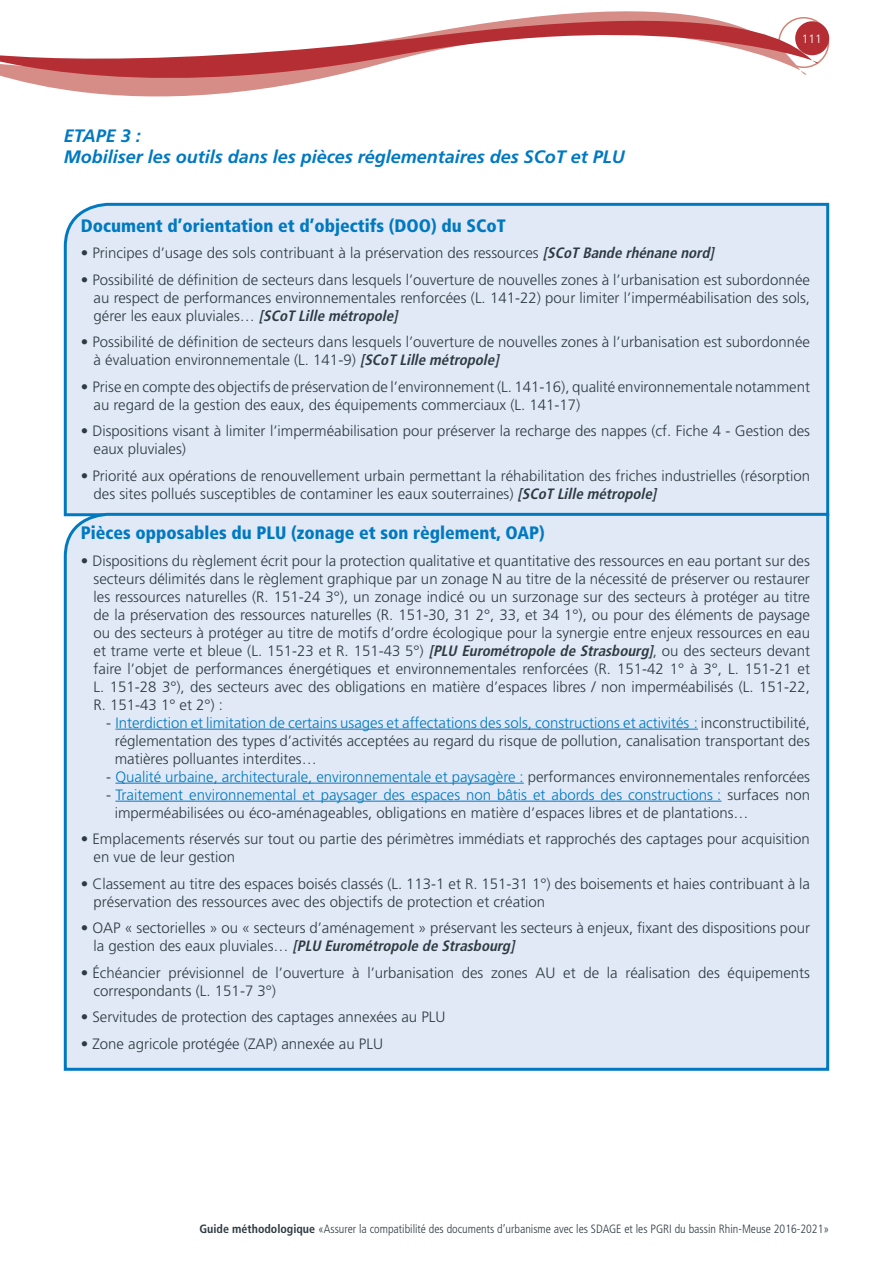
<style>
.page{position:relative;width:893px;height:1263px;background:#fff}
.page>*{position:absolute;margin:0;border:0;box-sizing:border-box;transform-origin:0 0}
.t1{font:900 condensed 18px "Frutiger";color:#0079c1}
.t2{font:italic 700 18px/21px "Frutiger";color:#0079c1}
.t3{font:300 15px/18px "Frutiger";color:#2e3b42}
.t4{font:300 15px "Frutiger";color:#0079c1}
.t5{font:300 condensed 12px "Frutiger";color:#2e3b42}
.t6{font:300 12px "Frutiger";color:#fff}
.s1{font-weight:700;font-style:italic;font-stretch:condensed}
.s2{color:#0079c1}
.s3{color:#2e3b42}
.s4{font-weight:700}
</style>
<div class="page">
<svg style="left:0;top:11px;width:818px;height:85px"></svg>
<div style="left:795px;top:21px;width:34px;height:34px;background:#b42e34;border-radius:50%"></div>
<svg style="left:63px;top:202px;width:767px;height:309px;background:#dde7f5"></svg>
<div style="left:63px;top:511px;width:767px;height:560px;background:#e1e9f6"></div>
<hr style="left:115px;top:729px;width:583px;height:1px;background:#0079c1">
<hr style="left:115px;top:783px;width:409px;height:1px;background:#0079c1">
<hr style="left:115px;top:801px;width:606px;height:1px;background:#0079c1">
<p class="t2" style="left:64px;top:125px;width:563px">ETAPE 3 :<br>Mobiliser les outils dans les pièces réglementaires des SCoT et PLU</p>
<p class="t6" style="left:802px;top:32px;width:22px">111</p>
<p class="t1" style="left:81px;top:214px;width:427px">Document d’orientation et d’objectifs (DOO) du SCoT</p>
<p class="t3" style="left:81px;top:244px;width:638px">• Principes d’usage des sols contribuant à la préservation des ressources <span class="s1">[SCoT Bande rhénane nord]</span></p>
<p class="t3" style="left:94px;top:270px;width:718px;text-align:justify;text-indent:-13px">• Possibilité de définition de secteurs dans lesquels l’ouverture de nouvelles zones à l’urbanisation est subordonnée au respect de performances environnementales renforcées (L. 141-22) pour limiter l’imperméabilisation des sols, gérer les eaux pluviales… <span class="s1">[SCoT Lille métropole]</span></p>
<p class="t3" style="left:94px;top:333px;width:718px;text-indent:-13px">• Possibilité de définition de secteurs dans lesquels l’ouverture de nouvelles zones à l’urbanisation est subordonnée à évaluation environnementale (L. 141-9) <span class="s1">[SCoT Lille métropole]</span></p>
<p class="t3" style="left:94px;top:377px;width:718px;text-indent:-13px">• Prise en compte des objectifs de préservation de l’environnement (L. 141-16), qualité environnementale notamment au regard de la gestion des eaux, des équipements commerciaux (L. 141-17)</p>
<p class="t3" style="left:94px;top:422px;width:718px;text-indent:-13px">• Dispositions visant à limiter l’imperméabilisation pour préserver la recharge des nappes (cf. Fiche 4 - Gestion des eaux pluviales)</p>
<p class="t3" style="left:94px;top:466px;width:718px;text-indent:-13px">• Priorité aux opérations de renouvellement urbain permettant la réhabilitation des friches industrielles (résorption des sites pollués susceptibles de contaminer les eaux souterraines) <span class="s1">[SCoT Lille métropole]</span></p>
<p class="t1" style="left:81px;top:522px;width:465px">Pièces opposables du PLU (zonage et son règlement, OAP)</p>
<p class="t3" style="left:94px;top:551px;width:718px;text-align:justify;text-indent:-13px">• Dispositions du règlement écrit pour la protection qualitative et quantitative des ressources en eau portant sur des secteurs délimités dans le règlement graphique par un zonage N au titre de la nécessité de préserver ou restaurer les ressources naturelles (R. 151-24 3°), un zonage indicé ou un surzonage sur des secteurs à protéger au titre de la préservation des ressources naturelles (R. 151-30, 31 2°, 33, et 34 1°), ou pour des éléments de paysage ou des secteurs à protéger au titre de motifs d’ordre écologique pour la synergie entre enjeux ressources en eau et trame verte et bleue (L. 151-23 et R. 151-43 5°) <span class="s1">[PLU Eurométropole de Strasbourg]</span>, ou des secteurs devant faire l’objet de performances énergétiques et environnementales renforcées (R. 151-42 1° à 3°, L. 151-21 et L. 151-28 3°), des secteurs avec des obligations en matière d’espaces libres / non imperméabilisés (L. 151-22, R. 151-43 1° et 2°) :</p>
<p class="t3" style="left:115px;top:713px;width:697px;text-align:justify;text-indent:-9px">- <span class="s2">Interdiction et limitation de certains usages et affectations des sols, constructions et activités :</span> inconstructibilité, réglementation des types d’activités acceptées au regard du risque de pollution, canalisation transportant des matières polluantes interdites…</p>
<p class="t4" style="left:106px;top:768px;width:705px"><span class="s3">-</span> Qualité urbaine, architecturale, environnementale et paysagère : <span class="s3">performances environnementales renforcées</span></p>
<p class="t3" style="left:115px;top:785px;width:697px;text-indent:-9px">- <span class="s2">Traitement environnemental et paysager des espaces non bâtis et abords des constructions :</span> surfaces non imperméabilisées ou éco-aménageables, obligations en matière d’espaces libres et de plantations…</p>
<p class="t3" style="left:94px;top:830px;width:718px;text-indent:-13px">• Emplacements réservés sur tout ou partie des périmètres immédiats et rapprochés des captages pour acquisition en vue de leur gestion</p>
<p class="t3" style="left:94px;top:874px;width:718px;text-indent:-13px">• Classement au titre des espaces boisés classés (L. 113-1 et R. 151-31 1°) des boisements et haies contribuant à la préservation des ressources avec des objectifs de protection et création</p>
<p class="t3" style="left:94px;top:919px;width:718px;text-indent:-13px">• OAP « sectorielles » ou « secteurs d’aménagement » préservant les secteurs à enjeux, fixant des dispositions pour l a g e s t i o n d e s e a u x p l u v i a l e s … <span class="s1">[PLU Eurométropole de Strasbourg]</span></p>
<p class="t3" style="left:94px;top:963px;width:718px;text-indent:-13px">• Échéancier prévisionnel de l’ouverture à l’urbanisation des zones AU et de la réalisation des équipements correspondants (L. 151-7 3°)</p>
<p class="t3" style="left:81px;top:1008px;width:366px">• Servitudes de protection des captages annexées au PLU</p>
<p class="t3" style="left:81px;top:1034px;width:304px">• Zone agricole protégée (ZAP) annexée au PLU</p>
<p class="t5" style="left:200px;top:1222px;width:631px"><span class="s4">Guide méthodologique</span> «Assurer la compatibilité des documents d’urbanisme avec les SDAGE et les PGRI du bassin Rhin-Meuse 2016-2021»</p>
</div>
